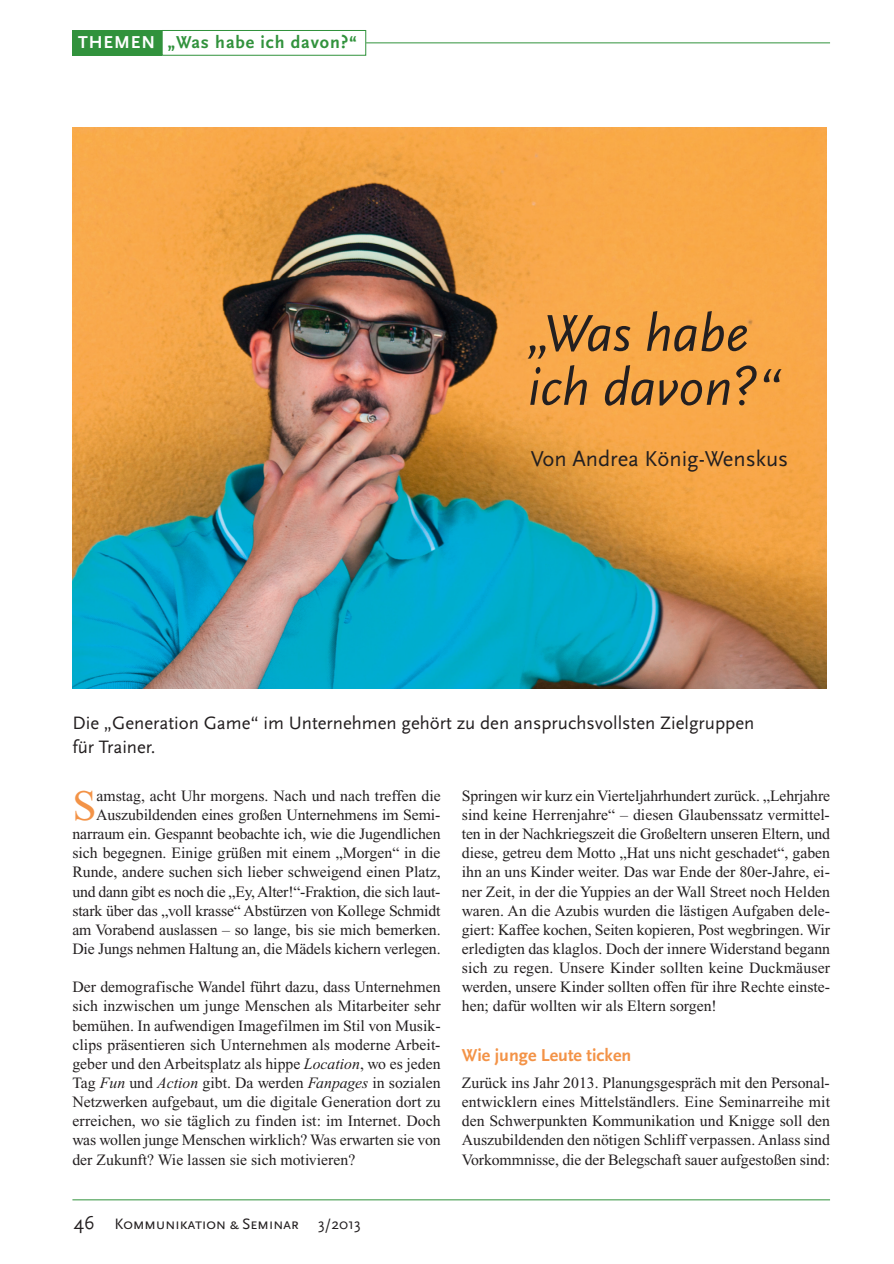
<style>
.page{position:relative;width:894px;height:1264px;background:#fff}
.page>*{position:absolute;margin:0;border:0;box-sizing:border-box;transform-origin:0 0}
.t1{font:italic 54px/54px "Scala Sans";color:#231f20}
.t2{font:43.35px "Times New Roman";color:#f39347}
.t3{font:22.5px "Scala Sans";color:#231f20}
.t4{font:18.75px/24px "Scala Sans";color:#231f20}
.t5{font:700 18px "Scala Sans";letter-spacing:.05em;color:#31923c}
.t6{font:700 18px "Scala Sans";color:#f39347}
.t7{font:15.75px/19.2px "Times New Roman";letter-spacing:-.01em;color:#231f20;text-align:justify}
.t8{font:15.75px "Scala Sans Caps";letter-spacing:-.03em;color:#231f20}
.s1{color:#fff}
.s2{font-style:italic}
.s3{font-family:"Scala Sans";font-size:19.5px}
.s4{font-family:"Scala Sans"}
</style>
<div class="page">
<hr style="left:72px;top:1199px;width:757px;height:1px;background:#31923c">
<div style="left:72px;top:30px;width:90px;height:26px;background:#31923c"></div>
<div style="left:162px;top:30px;width:204px;height:26px;border:1px solid #31923c"></div>
<hr style="left:366px;top:43px;width:463px;height:1px;background:#31923c">
<img style="left:72px;top:128px;width:754px;height:560px">
<p class="t5" style="left:78px;top:35px;width:280px"><span class="s1">THEMEN</span> „Was habe ich davon?“</p>
<h1 class="t1" style="left:527px;top:311px;width:255px">„Was habe ich davon?“</h1>
<h3 class="t3" style="left:530px;top:449px;width:259px">Von Andrea König-Wenskus</h3>
<p class="t4" style="left:72px;top:713px;width:683px">Die „Generation Game“ im Unternehmen gehört zu den anspruchsvollsten Zielgruppen für Trainer.</p>
<p class="t7" style="left:461px;top:787px;width:369px">Springen wir kurz ein Vierteljahrhundert zurück. „Lehrjahre sind keine Herrenjahre“ – diesen Glaubenssatz vermittel&shy;ten in der Nachkriegszeit die Großeltern unseren Eltern, und diese, getreu dem Motto „Hat uns nicht geschadet“, gaben ihn an uns Kinder weiter. Das war Ende der 80er-Jahre, ei&shy;ner Zeit, in der die Yuppies an der Wall Street noch Helden waren. An die Azubis wurden die lästigen Aufgaben dele&shy;giert: Kaffee kochen, Seiten kopieren, Post wegbringen. Wir erledigten das klaglos. Doch der innere Widerstand begann sich zu regen. Unsere Kinder sollten keine Duckmäuser werden, unsere Kinder sollten offen für ihre Rechte einste&shy;hen; dafür wollten wir als Eltern sorgen!</p>
<p class="t6" style="left:461px;top:1047px;width:171px">Wie junge Leute ticken</p>
<p class="t7" style="left:461px;top:1074px;width:369px">Zurück ins Jahr 2013. Planungsgespräch mit den Personal&shy;entwicklern eines Mittelständlers. Eine Seminarreihe mit den Schwerpunkten Kommunikation und Knigge soll den Auszubildenden den nötigen Schliff verpassen. Anlass sind Vorkommnisse, die der Belegschaft sauer aufgestoßen sind:</p>
<p class="t7" style="left:72px;top:787px;width:369px;text-align:right">amstag, acht Uhr morgens. Nach und nach treffen die Auszubildenden eines großen Unternehmens im Semi&shy;narraum ein. Gespannt beobachte ich, wie die Jugendlichen sich begegnen. Einige grüßen mit einem „Morgen“ in die Runde, andere suchen sich lieber schweigend einen Platz, und dann gibt es noch die „Ey, Alter!“-Fraktion, die sich laut&shy;stark über das „voll krasse“ Abstürzen von Kollege Schmidt am Vorabend auslassen – so lange, bis sie mich bemerken.<br>Die Jungs nehmen Haltung an, die Mädels kichern verlegen.</p>
<p class="t7" style="left:72px;top:979px;width:369px">Der demografische Wandel führt dazu, dass Unternehmen sich inzwischen um junge Menschen als Mitarbeiter sehr bemühen. In aufwendigen Imagefilmen im Stil von Musik&shy;clips präsentieren sich Unternehmen als moderne Arbeit&shy;geber und den Arbeitsplatz als hippe <span class="s2">Location</span>, wo es jeden Tag <span class="s2">Fun</span> und <span class="s2">Action</span> gibt. Da werden <span class="s2">Fanpages</span> in sozialen Netzwerken aufgebaut, um die digitale Generation dort zu erreichen, wo sie täglich zu finden ist: im Internet. Doch was wollen junge Menschen wirklich? Was erwarten sie von der Zukunft? Wie lassen sie sich motivieren?</p>
<h2 class="t2" style="left:72px;top:790px;width:26px">S</h2>
<p class="t8" style="left:74px;top:1214px;width:288px"><span class="s3">46</span> Kommunikation &amp; Seminar <span class="s4">3/2013</span></p>
</div>
